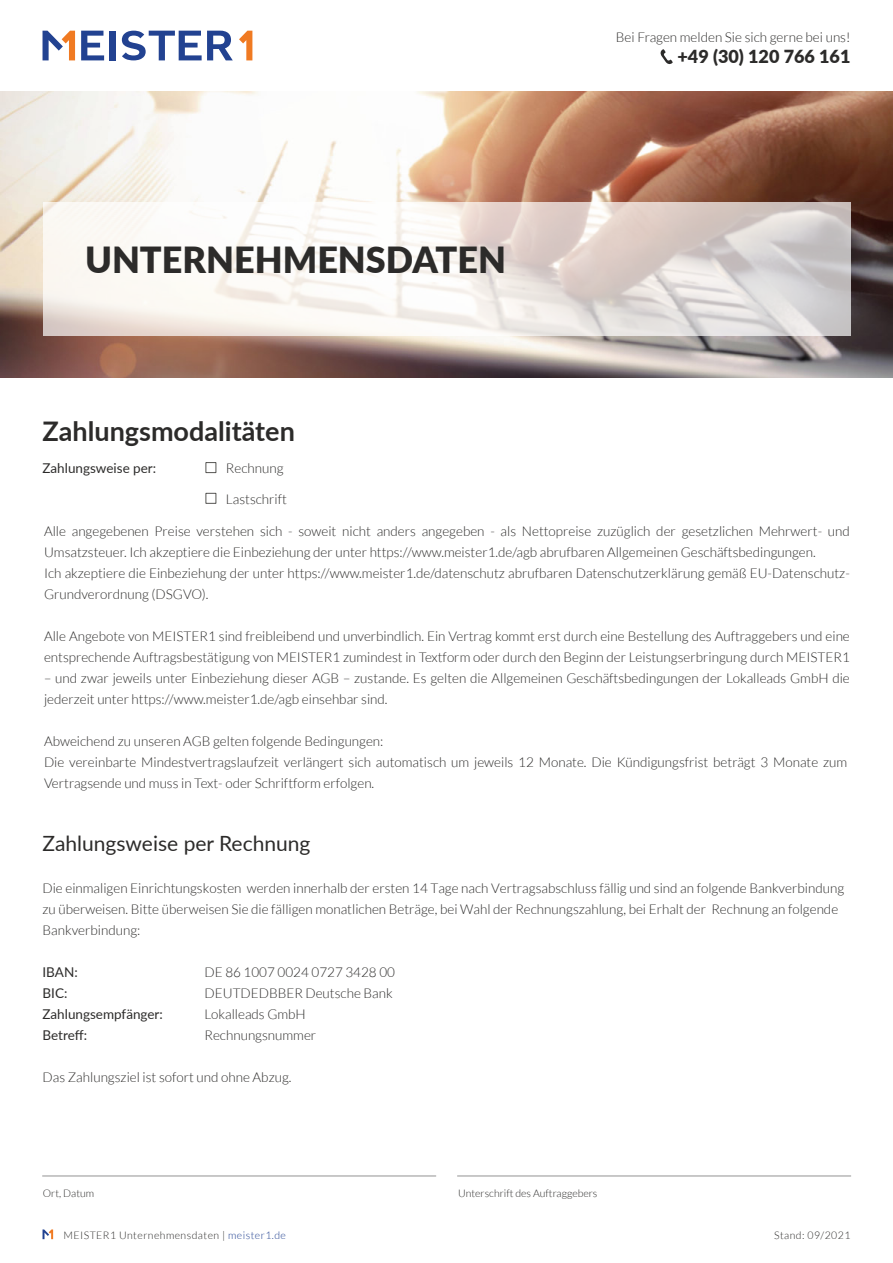
<style>
.page{position:relative;width:893px;height:1263px;background:#fff}
.page>*{position:absolute;margin:0;border:0;box-sizing:border-box;transform-origin:0 0}
.t1{font:900 36px "Lato";color:#2c2b2a}
.t2{font:700 27px "Lato";color:#2c2b2a}
.t3{font:21px "Lato";color:#2c2b2a}
.t4{font:900 18px "Lato";color:#2c2b2a}
.t5{font:300 13.5px/21px "Lato";color:#2c2b2a}
.t6{font:13.5px "Lato";color:#2c2b2a}
.t7{font:300 10.5px "Lato";letter-spacing:.04em;color:#2c2b2a}
.t8{font:300 10.5px "Lato";color:#2c2b2a}
.s1{color:#224291}
</style>
<div class="page">
<svg style="left:43px;top:1229px;width:10px;height:10px"></svg>
<img style="left:0;top:91px;width:893px;height:287px">
<div style="left:43px;top:202px;width:807px;height:133px;background:#fff;opacity:.7"></div>
<svg style="left:81px;top:31px;width:23px;height:29px"></svg>
<div style="left:110px;top:31px;width:6px;height:29px;background:#224291"></div>
<svg style="left:122px;top:31px;width:111px;height:29px"></svg>
<svg style="left:43px;top:31px;width:32px;height:29px"></svg>
<svg style="left:239px;top:31px;width:13px;height:29px"></svg>
<svg style="left:660px;top:49px;width:13px;height:15px"></svg>
<div style="left:206px;top:462px;width:10px;height:11px;background:#fff;border:1px solid #2c2b28"></div>
<hr style="left:457px;top:1176px;width:394px;height:1px;background:#cacaca">
<hr style="left:43px;top:1176px;width:393px;height:1px;background:#cacaca">
<h1 class="t1" style="left:85px;top:244px;width:422px">UNTERNEHMENSDATEN</h1>
<h2 class="t2" style="left:43px;top:419px;width:254px">Zahlungsmodalitäten</h2>
<p class="t6" style="left:43px;top:462px;width:115px">Zahlungsweise per:</p>
<p class="t5" style="left:226px;top:458px;width:59px">Rechnung</p>
<p class="t5" style="left:226px;top:489px;width:63px">Lastschrift</p>
<p class="t5" style="left:616px;top:27px;width:236px">Bei Fragen melden Sie sich gerne bei uns!</p>
<h3 class="t4" style="left:677px;top:49px;width:174px">+49 (30) 120 766 161</h3>
<p class="t5" style="left:44px;top:521px;width:807px">Alle angegebenen Preise verstehen sich - soweit nicht anders angegeben - als Nettopreise zuzüglich der gesetzlichen Mehrwert- und Umsatzsteuer. Ich akzeptiere die Einbeziehung der unter https://www.meister1.de/agb abrufbaren Allgemeinen Geschäftsbedingungen.<br>Ich akzeptiere die Einbeziehung der unter https://www.meister1.de/datenschutz abrufbaren Datenschutzerklärung gemäß EU-Datenschutz-Grundverordnung (DSGVO).</p>
<p class="t5" style="left:44px;top:626px;width:807px">Alle Angebote von MEISTER1 sind freibleibend und unverbindlich. Ein Vertrag kommt erst durch eine Bestellung des Auftraggebers und eine entsprechende Auftragsbestätigung von MEISTER1 zumindest in Textform oder durch den Beginn der Leistungserbringung durch MEISTER1</p>
<p class="t5" style="left:44px;top:668px;width:807px">– und zwar jeweils unter Einbeziehung dieser AGB – zustande. Es gelten die Allgemeinen Geschäftsbedingungen der Lokalleads GmbH die jederzeit unter https://www.meister1.de/agb einsehbar sind.</p>
<p class="t5" style="left:44px;top:731px;width:805px">Abweichend zu unseren AGB gelten folgende Bedingungen:<br>Die vereinbarte Mindestvertragslaufzeit verlängert sich automatisch um jeweils 12 Monate. Die Kündigungsfrist beträgt 3 Monate zum<br>Vertragsende und muss in Text- oder Schriftform erfolgen.</p>
<h3 class="t3" style="left:43px;top:834px;width:269px">Zahlungsweise per Rechnung</h3>
<p class="t5" style="left:43px;top:878px;width:803px">Die einmaligen Einrichtungskosten werden innerhalb der ersten 14 Tage nach Vertragsabschluss fällig und sind an folgende Bankverbindung zu überweisen. Bitte überweisen Sie die fälligen monatlichen Beträge, bei Wahl der Rechnungszahlung, bei Erhalt der Rechnung an folgende<br>Bankverbindung:</p>
<p class="t6" style="left:43px;top:966px;width:37px">IBAN:</p>
<p class="t5" style="left:205px;top:962px;width:192px">DE 86 1007 0024 0727 3428 00</p>
<p class="t6" style="left:43px;top:987px;width:26px">BIC:</p>
<p class="t5" style="left:205px;top:983px;width:190px">DEUTDEDBBER Deutsche Bank</p>
<p class="t6" style="left:43px;top:1008px;width:122px">Zahlungsempfänger:</p>
<p class="t5" style="left:205px;top:1004px;width:103px">Lokalleads GmbH</p>
<p class="t6" style="left:43px;top:1029px;width:46px">Betreff:</p>
<p class="t5" style="left:205px;top:1025px;width:113px">Rechnungsnummer</p>
<p class="t5" style="left:43px;top:1067px;width:251px">Das Zahlungsziel ist sofort und ohne Abzug.</p>
<p class="t8" style="left:43px;top:1189px;width:53px">Ort, Datum</p>
<p class="t8" style="left:458px;top:1189px;width:141px">Unterschrift des Auftraggebers</p>
<p class="t7" style="left:64px;top:1231px;width:224px">MEISTER1 Unternehmensdaten | <span class="s1">meister1.de</span></p>
<p class="t7" style="left:774px;top:1231px;width:78px">Stand: 09/2021</p>
</div>
